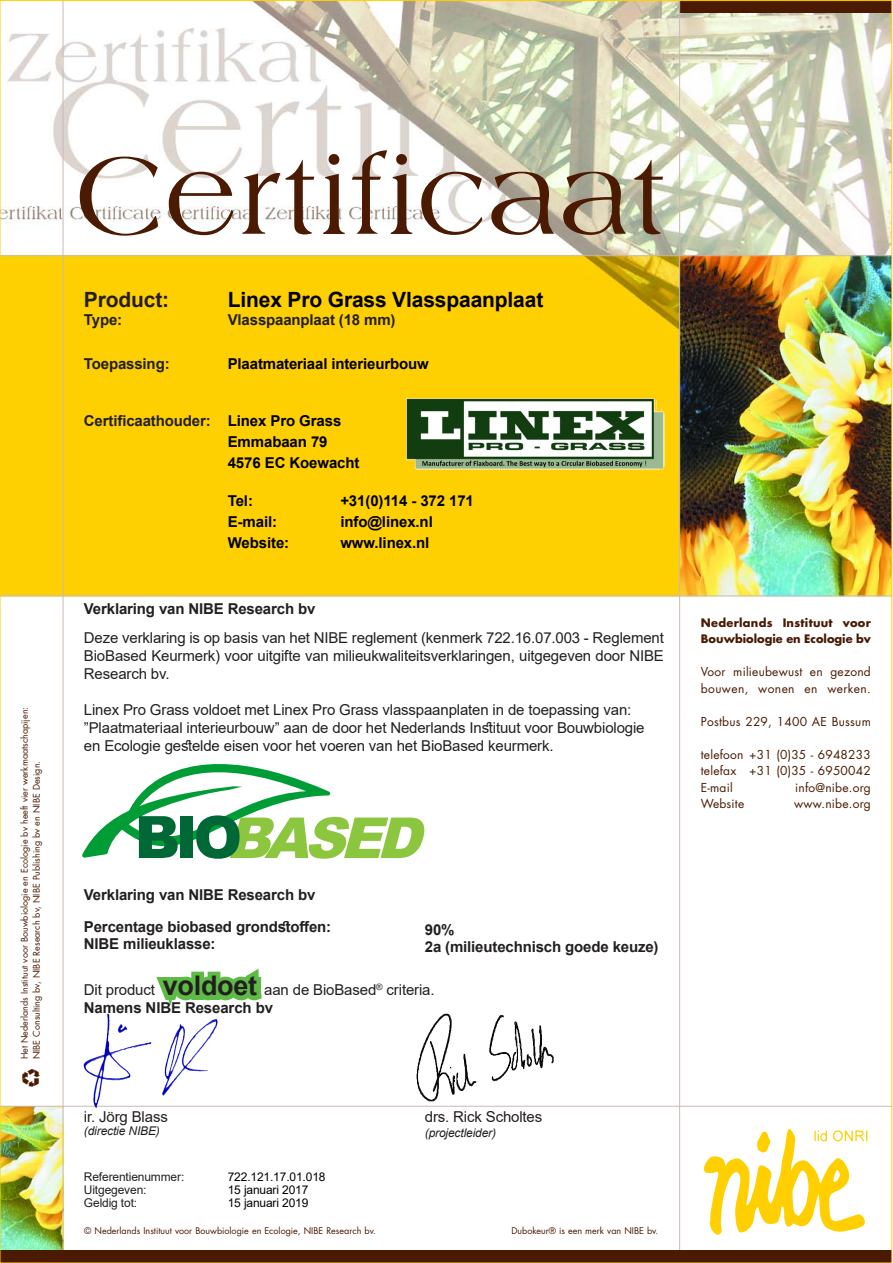
<style>
.page{position:relative;width:893px;height:1263px;background:#fff}
.page>*{position:absolute;margin:0;border:0;box-sizing:border-box;transform-origin:0 0}
.t1{font:118.05px "Amphion";color:#4a1a03}
.t2{font:italic 900 56.55px "Arial";color:#8cc63f}
.Standaard{font:700 21px "Arial";letter-spacing:-.005em;color:#000}
.Standaard-2{font:700 21px "Arial";letter-spacing:-.005em;color:#231f20}
.t3{font:18px "Recycle";color:#4a1a03}
.Standaard-3{font:15px/18px "Arial";letter-spacing:-.01em;color:#231f20;text-align:justify}
.Standaard-4{font:700 15px "Arial";letter-spacing:-.01em;color:#231f20}
.Standaard-5{font:700 15px/21px "Arial";letter-spacing:-.005em;color:#000}
.t4{font:12px/16.5px "Futura";letter-spacing:.02em;color:#4a1a03}
.Standaard-6{font:12px "Arial";letter-spacing:-.01em;color:#000}
.Standaard-7{font:12px "Arial";letter-spacing:-.01em;color:#231f20}
.Standaard-8{font:italic 12px "Arial";letter-spacing:-.01em;color:#231f20}
.t5{font:700 11.4px/16.5px "Futura";letter-spacing:.01em;color:#4a1a03}
.t6{font:9px/11.9px "Futura";color:#4a1a03}
.s1{font-style:normal;font-size:58.5px;color:#006837}
.s2{font-weight:700;font-size:27px}
</style>
<div class="page">
<img style="left:2px;top:3px;width:888px;height:1248px">
<img style="left:2px;top:1107px;width:61px;height:144px">
<div style="left:680px;top:1px;width:212px;height:12px;background:#4a1a03"></div>
<svg style="left:704px;top:1129px;width:163px;height:106px"></svg>
<hr style="left:0;top:595px;width:892px;height:1px;background:#c9bab3">
<hr style="left:0;top:255px;width:892px;height:1px;background:#c9bab3">
<hr style="left:63px;top:1px;width:1px;height:1262px;background:#c9bab3">
<hr style="left:679px;top:1px;width:1px;height:1262px;background:#c9bab3">
<div style="left:0;top:1251px;width:892px;height:12px;background:#4a1a03"></div>
<hr style="left:0;top:1106px;width:892px;height:1px;background:#c9bab3">
<svg style="left:150px;top:961px;width:117px;height:59px"></svg>
<svg style="left:82px;top:761px;width:248px;height:97px"></svg>
<img style="left:83px;top:1013px;width:134px;height:94px">
<img style="left:413px;top:1005px;width:149px;height:105px">
<img style="left:405px;top:398px;width:259px;height:72px">
<p class="t6" style="left:19px;top:1059px;width:354px;rotate:-90deg">Het Nederlands Instituut voor Bouwbiologie en Ecologie bv heeft vier werkmaatschapijen:<br>NIBE Consulting bv, NIBE Research bv, NIBE Publishing bv en NIBE Design.</p>
<p class="t3" style="left:22px;top:1088px;width:21px;rotate:-90deg">C</p>
<p class="t1" style="left:75px;top:128px;width:594px">Certificaat</p>
<p class="Standaard-2" style="left:84px;top:285px;width:87px">Product:</p>
<p class="Standaard-4" style="left:84px;top:309px;width:40px">Type:</p>
<p class="Standaard" style="left:228px;top:285px;width:317px">Linex Pro Grass Vlasspaanplaat</p>
<p class="Standaard-4" style="left:228px;top:309px;width:169px">Vlasspaanplaat (18 mm)</p>
<p class="Standaard-4" style="left:84px;top:353px;width:87px">Toepassing:</p>
<p class="Standaard-5" style="left:228px;top:353px;width:203px">Plaatmateriaal interieurbouw</p>
<p class="Standaard-4" style="left:84px;top:410px;width:128px">Certificaathouder:</p>
<p class="Standaard-5" style="left:228px;top:411px;width:115px">Linex Pro Grass</p>
<p class="Standaard-5" style="left:228px;top:432px;width:101px">Emmabaan 79</p>
<p class="Standaard-5" style="left:228px;top:453px;width:133px">4576 EC Koewacht</p>
<p class="Standaard-5" style="left:228px;top:490px;width:27px">Tel:</p>
<p class="Standaard-5" style="left:228px;top:511px;width:63px">E-mail:<br>Website:</p>
<p class="Standaard-5" style="left:340px;top:490px;width:135px">+31(0)114 - 372 171</p>
<p class="Standaard-5" style="left:340px;top:511px;width:94px">info@linex.nl</p>
<p class="Standaard-5" style="left:340px;top:532px;width:91px">www.linex.nl</p>
<p class="Standaard-4" style="left:84px;top:598px;width:233px">Verklaring van NIBE Research bv</p>
<p class="Standaard-3" style="left:84px;top:629px;width:581px">Deze verklaring is op basis van het NIBE reglement (kenmerk 722.16.07.003 - Reglement BioBased Keurmerk) voor uitgifte van milieukwaliteitsverklaringen, uitgegeven door NIBE Research bv.</p>
<p class="Standaard-3" style="left:84px;top:701px;width:562px;text-align:left">Linex Pro Grass voldoet met Linex Pro Grass vlasspaanplaten in de toepassing van: ”Plaatmateriaal interieurbouw” aan de door het Nederlands Instituut voor Bouwbiologie en Ecologie gestelde eisen voor het voeren van het BioBased keurmerk.</p>
<p class="t2" style="left:135px;top:797px;width:308px"><span class="s1">B I O</span>BASED</p>
<p class="Standaard-4" style="left:84px;top:884px;width:233px">Verklaring van NIBE Research bv</p>
<p class="Standaard-4" style="left:84px;top:916px;width:249px">Percentage biobased grondstoffen:</p>
<p class="Standaard-4" style="left:425px;top:919px;width:31px">90%</p>
<p class="Standaard-4" style="left:84px;top:933px;width:133px">NIBE milieuklasse:</p>
<p class="Standaard-4" style="left:425px;top:936px;width:235px">2a (milieutechnisch goede keuze)</p>
<p class="Standaard-3" style="left:84px;top:981px;width:352px">Dit product <span class="s2">voldoet</span> aan de BioBased<sup>®</sup> criteria.</p>
<p class="Standaard-4" style="left:84px;top:998px;width:191px">Namens NIBE Research bv</p>
<p class="t5" style="left:701px;top:614px;width:172px">Nederlands Instituut voor<br>Bouwbiologie en Ecologie bv</p>
<p class="t4" style="left:701px;top:664px;width:172px">Voor milieubewust en gezond bouwen, wonen en werken.</p>
<p class="t4" style="left:701px;top:713px;width:171px">Postbus 229, 1400 AE Bussum</p>
<p class="t4" style="left:701px;top:746px;width:171px;text-align:justify">telefoon +31 (0)35 - 6948233 telefax +31 (0)35 - 6950042<br>E-mail</p>
<p class="t4" style="left:795px;top:779px;width:77px">info@nibe.org</p>
<p class="t4" style="left:701px;top:796px;width:45px">Website</p>
<p class="t4" style="left:794px;top:796px;width:78px">www.nibe.org</p>
<p class="Standaard-3" style="left:84px;top:1108px;width:85px">ir. Jörg Blass</p>
<p class="Standaard-3" style="left:425px;top:1108px;width:119px">drs. Rick Scholtes</p>
<p class="Standaard-8" style="left:84px;top:1123px;width:77px">(directie NIBE)</p>
<p class="Standaard-8" style="left:425px;top:1125px;width:73px">(projectleider)</p>
<p class="Standaard-7" style="left:84px;top:1169px;width:102px">Referentienummer:</p>
<p class="Standaard-6" style="left:228px;top:1169px;width:99px">722.121.17.01.018</p>
<p class="Standaard-7" style="left:84px;top:1182px;width:64px">Uitgegeven:</p>
<p class="Standaard-6" style="left:228px;top:1182px;width:82px">15 januari 2017</p>
<p class="Standaard-7" style="left:84px;top:1195px;width:55px">Geldig tot:</p>
<p class="Standaard-6" style="left:228px;top:1195px;width:82px">15 januari 2019</p>
<p class="t6" style="left:84px;top:1225px;width:293px">© Nederlands Instituut voor Bouwbiologie en Ecologie, NIBE Research bv.</p>
<p class="t6" style="left:511px;top:1225px;width:148px">Dubokeur® is een merk van NIBE bv.</p>
</div>
